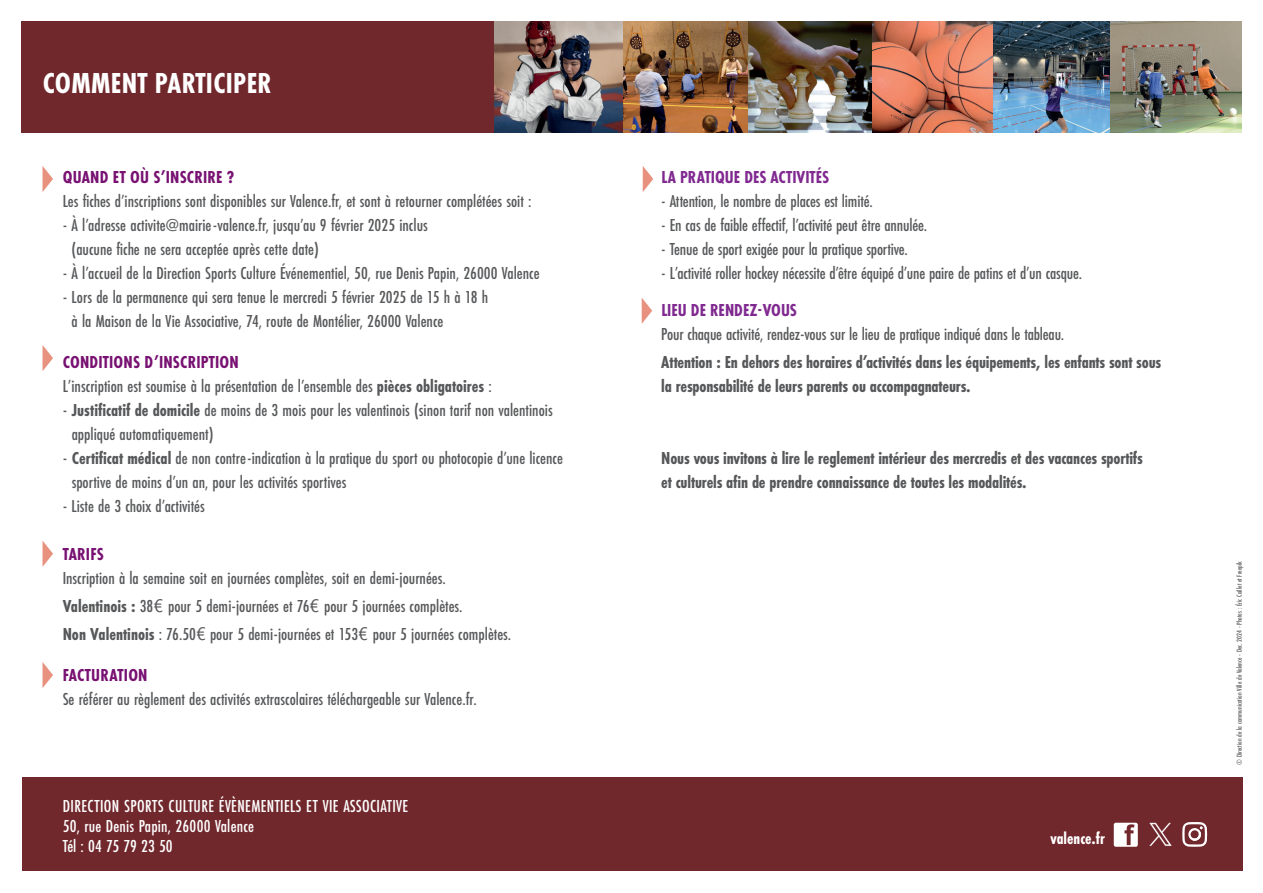
<style>
.page{position:relative;width:1263px;height:893px;background:#fff}
.page>*{position:absolute;margin:0;border:0;box-sizing:border-box;transform-origin:0 0}
.t1{font:700 30px "Futura PT Cond";letter-spacing:.01em;color:#fff}
.t2{font:500 18px/24px "Futura PT Cond";color:#57585a}
.t3{font:700 18px/24px "Futura PT Cond";letter-spacing:-.01em;color:#57585a}
.t4{font:500 18px/19.8px "Futura PT Cond";letter-spacing:.02em;color:#fff}
.t5{font:700 18px "Futura PT Cond";color:#802990}
.t6{font:700 18px "Futura PT Cond";letter-spacing:.01em;color:#781172}
.t7{font:700 17.25px "Futura PT Cond";color:#fff}
.t8{font:500 7.5px "Futura PT Cond";color:#57585a}
.s1{font-weight:700;color:#781172}
.s2{font-weight:700}
</style>
<div class="page">
<svg style="left:643px;top:166px;width:10px;height:26px"></svg>
<svg style="left:642px;top:298px;width:10px;height:26px"></svg>
<div style="left:21px;top:21px;width:474px;height:112px;background:#71282d"></div>
<div style="left:22px;top:777px;width:1220px;height:94px;background:#71282d"></div>
<img style="left:495px;top:21px;width:747px;height:112px">
<svg style="left:43px;top:166px;width:10px;height:26px"></svg>
<svg style="left:43px;top:346px;width:10px;height:25px"></svg>
<svg style="left:43px;top:541px;width:10px;height:25px"></svg>
<svg style="left:43px;top:662px;width:10px;height:26px"></svg>
<svg style="left:1114px;top:823px;width:24px;height:24px"></svg>
<img style="left:1149px;top:823px;width:23px;height:23px">
<svg style="left:1182px;top:822px;width:25px;height:25px"></svg>
<h1 class="t1" style="left:43px;top:66px;width:231px">COMMENT PARTICIPER</h1>
<p class="t6" style="left:63px;top:166px;width:173px">QUAND ET OÙ S’INSCRIRE ?</p>
<p class="t2" style="left:63px;top:189px;width:470px">Les fiches d’inscriptions sont disponibles sur Valence.fr, et sont à retourner complétées soit :</p>
<p class="t2" style="left:72px;top:213px;width:358px;text-indent:-9px">- À l’adresse activite@mairie-valence.fr, jusqu’au 9 février 2025 inclus (aucune fiche ne sera acceptée après cette date)</p>
<p class="t2" style="left:63px;top:261px;width:478px">- À l’accueil de la Direction Sports Culture Événementiel, 50, rue Denis Papin, 26000 Valence</p>
<p class="t2" style="left:72px;top:285px;width:418px;text-indent:-9px">- Lors de la permanence qui sera tenue le mercredi 5 février 2025 de 15 h à 18 h à la Maison de la Vie Associative, 74, route de Montélier, 26000 Valence</p>
<p class="t2" style="left:63px;top:350px;width:431px"><span class="s1">CONDITIONS D’INSCRIPTION<br></span>L’inscription est soumise à la présentation de l’ensemble des <span class="s2">pièces obligatoires</span> :</p>
<p class="t2" style="left:72px;top:398px;width:483px;text-indent:-9px">- <span class="s2">Justificatif de domicile</span> de moins de 3 mois pour les valentinois (sinon tarif non valentinois appliqué automatiquement)</p>
<p class="t2" style="left:72px;top:446px;width:493px;text-indent:-9px">- <span class="s2">Certificat médical</span> de non contre-indication à la pratique du sport ou photocopie d’une licence sportive de moins d’un an, pour les activités sportives</p>
<p class="t2" style="left:63px;top:494px;width:144px">- Liste de 3 choix d’activités</p>
<p class="t6" style="left:63px;top:543px;width:43px">TARIFS</p>
<p class="t2" style="left:63px;top:564px;width:450px;line-height:28.2px">Inscription à la semaine soit en journées complètes, soit en demi-journées.<br><span class="s2">Valentinois :</span> 38 pour 5 demi-journées et 76 pour 5 journées complètes.<br><span class="s2">Non Valentinois</span> : 76.50 pour 5 demi-journées et 153 pour 5 journées complètes.</p>
<p class="t6" style="left:63px;top:665px;width:86px">FACTURATION</p>
<p class="t2" style="left:63px;top:687px;width:416px">Se référer au règlement des activités extrascolaires téléchargeable sur Valence.fr.</p>
<p class="t4" style="left:63px;top:796px;width:347px">DIRECTION SPORTS CULTURE ÉVÈNEMENTIELS ET VIE ASSOCIATIVE<br>50, rue Denis Papin, 26000 Valence<br>Tél : 04 75 79 23 50</p>
<p class="t5" style="left:661px;top:166px;width:169px">LA PRATIQUE DES ACTIVITÉS</p>
<p class="t2" style="left:661px;top:189px;width:213px">- Attention, le nombre de places est limité.</p>
<p class="t2" style="left:661px;top:213px;width:267px">- En cas de faible effectif, l’activité peut être annulée.</p>
<p class="t2" style="left:661px;top:237px;width:248px">- Tenue de sport exigée pour la pratique sportive.</p>
<p class="t2" style="left:661px;top:261px;width:422px">- L’activité roller hockey nécessite d’être équipé d’une paire de patins et d’un casque.</p>
<p class="t5" style="left:661px;top:299px;width:137px">LIEU DE RENDEZ-VOUS</p>
<p class="t2" style="left:661px;top:321px;width:405px">Pour chaque activité, rendez-vous sur le lieu de pratique indiqué dans le tableau.</p>
<p class="t3" style="left:661px;top:350px;width:501px">Attention : En dehors des horaires d’activités dans les équipements, les enfants sont sous la responsabilité de leurs parents ou accompagnateurs.</p>
<p class="t3" style="left:661px;top:446px;width:483px">Nous vous invitons à lire le reglement intérieur des mercredis et des vacances sportifs et culturels afin de prendre connaissance de toutes les modalités.</p>
<p class="t7" style="left:1050px;top:828px;width:56px">valence.fr</p>
<p class="t8" style="left:1235px;top:764px;width:205px;rotate:-90deg">© Direction de la communication Ville de Valence - Dec. 2024 - Photos : Éric Caillet et Freepik</p>
</div>
